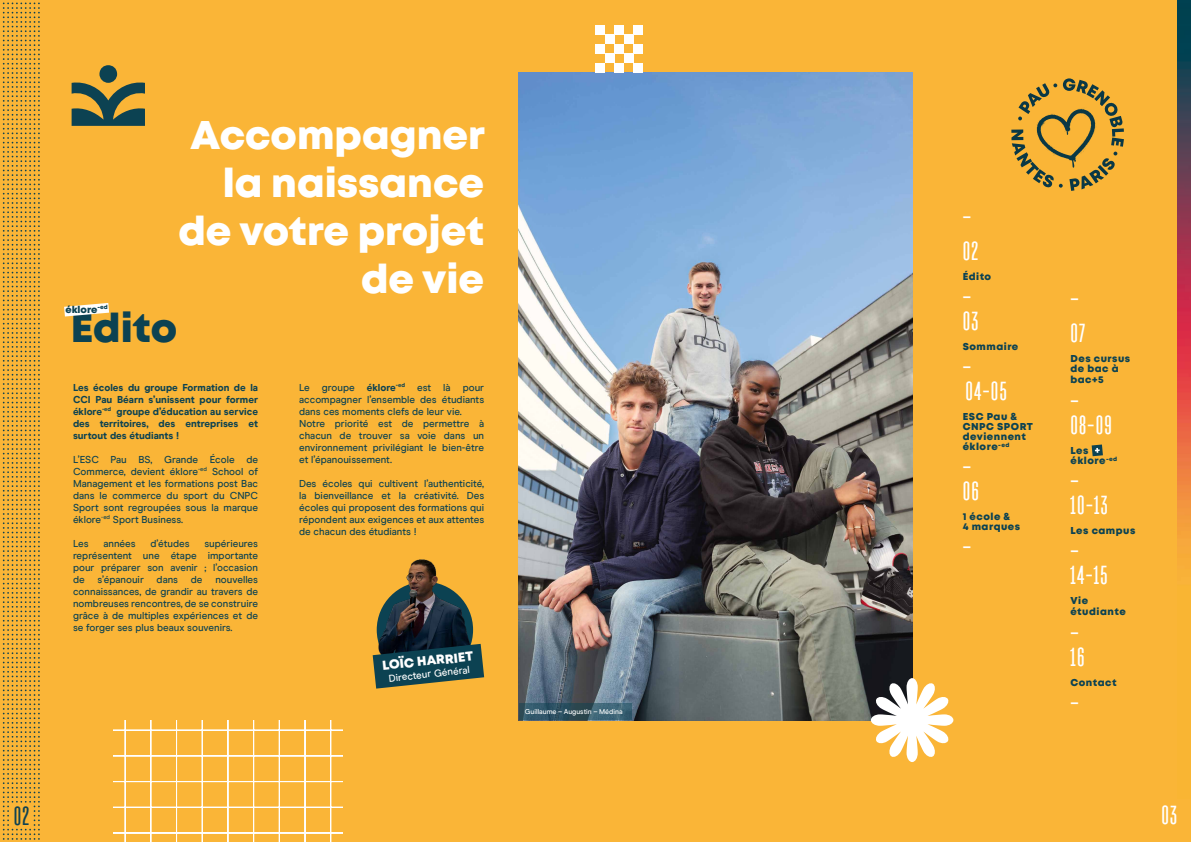
<style>
.page{position:relative;width:1191px;height:842px;background:#fab537}
.page>*{position:absolute;margin:0;border:0;box-sizing:border-box;transform-origin:0 0}
.t1{font:800 40px/48px "Mont";color:#fff;text-align:right}
.t2{font:800 40px "Mont";letter-spacing:-.005em;color:#0c4252}
.t3{font:700 26px "TT Bluescreens";letter-spacing:.05em;color:#fff}
.t4{font:700 26px "TT Bluescreens";color:#0e4252}
.t5{font:800 13px "Mont";color:#fff}
.t6{font:500 10px/12px "Modern Era";color:#0c4252;text-align:justify}
.t7{font:800 10px/12px "Modern Era";color:#0c4252;text-align:justify}
.t8{font:800 10px/10px "Mont";letter-spacing:.05em;color:#0c4252}
.t9{font:500 10px "Modern Era";color:#fff}
.t10{font:800 10px "Mont";color:#fff}
.t11{font:800 9.8px "Mont";color:#0c4252}
.t12{font:500 7px "Modern Era";color:#fff}
.s1{font-weight:800}
</style>
<div class="page">
<svg style="left:113px;top:720px;width:230px;height:122px;background:#fabd4f"></svg>
<svg style="left:72px;top:81px;width:73px;height:45px;background:#686e47"></svg>
<div style="left:99px;top:65px;width:18px;height:18px;background:#0c4252;border-radius:50%"></div>
<svg style="left:3px;top:3px;width:37px;height:837px;background:#dda73a"></svg>
<img style="left:519px;top:72px;width:393px;height:648px">
<svg style="left:871px;top:678px;width:82px;height:84px"></svg>
<svg style="left:1091px;top:444px;width:12px;height:12px"></svg>
<img style="left:1177px;top:0;width:14px;height:798px">
<div style="left:595px;top:25px;width:10px;height:10px;background:#fff"></div>
<div style="left:605px;top:53px;width:9px;height:10px;background:#fff"></div>
<div style="left:624px;top:53px;width:9px;height:10px;background:#fff"></div>
<div style="left:614px;top:25px;width:10px;height:10px;background:#fff"></div>
<div style="left:595px;top:44px;width:10px;height:9px;background:#fff"></div>
<div style="left:605px;top:35px;width:9px;height:9px;background:#fff"></div>
<div style="left:624px;top:35px;width:9px;height:9px;background:#fff"></div>
<div style="left:614px;top:44px;width:10px;height:9px;background:#fff"></div>
<div style="left:633px;top:25px;width:9px;height:10px;background:#fff"></div>
<div style="left:633px;top:44px;width:9px;height:9px;background:#fff"></div>
<div style="left:595px;top:63px;width:10px;height:9px;background:#fff"></div>
<div style="left:614px;top:63px;width:10px;height:9px;background:#fff"></div>
<div style="left:633px;top:63px;width:9px;height:9px;background:#fff"></div>
<div style="left:10px;top:804px;width:23px;height:24px;background:#fab537"></div>
<div style="left:1158px;top:804px;width:22px;height:23px;background:#fab537"></div>
<svg style="left:519px;top:703px;width:112px;height:17px;background:#335767"></svg>
<img style="left:376px;top:546px;width:94px;height:98px">
<svg style="left:373px;top:644px;width:111px;height:45px;background:#324f48"></svg>
<svg style="left:64px;top:303px;width:45px;height:13px"></svg>
<svg style="left:1011px;top:78px;width:113px;height:113px;background:#ca9c39"></svg>
<h1 class="t1" style="left:178px;top:111px;width:308px">Accompagner la naissance de votre projet de vie</h1>
<p class="t11" style="left:65px;top:303px;width:44px">éklore<sup>-ed</sup></p>
<h1 class="t2" style="left:71px;top:302px;width:108px">Edito</h1>
<p class="t7" style="left:73px;top:381px;width:186px">Les écoles du groupe Formation de la CCI Pau Béarn s’unissent pour former éklore<sup>-ed</sup> groupe d’éducation au service des territoires, des entreprises et surtout des étudiants !</p>
<p class="t6" style="left:73px;top:453px;width:186px">L’ESC Pau BS, Grande École de Commerce, devient éklore<sup>-ed</sup> School of Management et les formations post Bac dans le commerce du sport du CNPC Sport sont regroupées sous la marque éklore<sup>-ed</sup> Sport Business.</p>
<p class="t6" style="left:73px;top:537px;width:17px">Les</p>
<p class="t6" style="left:103px;top:537px;width:34px">années</p>
<p class="t6" style="left:151px;top:537px;width:40px">d’études</p>
<p class="t6" style="left:73px;top:537px;width:186px;text-indent:131px">supérieures représentent une étape importante pour préparer son avenir ; l’occasion de</p>
<p class="t6" style="left:97px;top:573px;width:48px">s’épanouir</p>
<p class="t6" style="left:157px;top:573px;width:23px">dans</p>
<p class="t6" style="left:191px;top:573px;width:13px">de</p>
<p class="t6" style="left:73px;top:573px;width:186px;text-indent:142px">nouvelles connaissances, de grandir au travers de nombreuses rencontres, de se construire grâce à de multiples expériences et de se forger ses plus beaux souvenirs.</p>
<p class="t6" style="left:299px;top:381px;width:186px;text-align:left">Le groupe <span class="s1">éklore</span><sup>-ed</sup> est là pour accompagner l’ensemble des étudiants dans ces moments clefs de leur vie.<br>Notre priorité est de permettre à chacun de trouver sa voie dans un environnement privilégiant le bien-être et l’épanouissement.</p>
<p class="t6" style="left:299px;top:477px;width:186px">Des écoles qui cultivent l’authenticité, la bienveillance et la créativité. Des écoles qui proposent des formations qui répondent aux exigences et aux attentes de chacun des étudiants !</p>
<h3 class="t5" style="left:381px;top:657px;width:93px;rotate:-6deg">LOÏC HARRIET</h3>
<p class="t9" style="left:388px;top:672px;width:83px;rotate:-6deg">Directeur Général</p>
<p class="t12" style="left:525px;top:707px;width:99px">Guillaume – Augustin – Médina</p>
<p class="t10" style="left:962px;top:210px;width:10px">—</p>
<h2 class="t3" style="left:962px;top:237px;width:17px">02</h2>
<p class="t8" style="left:962px;top:271px;width:30px">Édito</p>
<p class="t10" style="left:962px;top:290px;width:10px">—</p>
<h2 class="t3" style="left:962px;top:307px;width:17px">03</h2>
<p class="t8" style="left:962px;top:341px;width:57px">Sommaire</p>
<p class="t10" style="left:962px;top:360px;width:10px">—</p>
<h2 class="t3" style="left:965px;top:377px;width:43px">04-05</h2>
<p class="t8" style="left:962px;top:411px;width:72px">ESC Pau &amp;<br>CNPC SPORT deviennent éklore<sup>-ed</sup></p>
<p class="t10" style="left:962px;top:460px;width:10px">—</p>
<h2 class="t3" style="left:962px;top:477px;width:18px">06</h2>
<p class="t8" style="left:962px;top:511px;width:59px">1 école &amp;<br>4 marques</p>
<p class="t10" style="left:962px;top:540px;width:10px">—</p>
<p class="t10" style="left:1070px;top:292px;width:10px">—</p>
<h2 class="t3" style="left:1070px;top:319px;width:16px">07</h2>
<p class="t8" style="left:1070px;top:354px;width:61px">Des cursus de bac à</p>
<p class="t8" style="left:1070px;top:375px;width:35px">bac+5</p>
<p class="t10" style="left:1070px;top:394px;width:10px">—</p>
<h2 class="t3" style="left:1070px;top:411px;width:43px">08-09</h2>
<p class="t8" style="left:1070px;top:446px;width:48px">Les éklore<sup>-ed</sup></p>
<p class="t10" style="left:1070px;top:474px;width:10px">—</p>
<h2 class="t3" style="left:1070px;top:491px;width:39px">10-13</h2>
<p class="t8" style="left:1070px;top:526px;width:66px">Les campus</p>
<p class="t10" style="left:1070px;top:544px;width:10px">—</p>
<h2 class="t3" style="left:1070px;top:561px;width:39px">14-15</h2>
<p class="t8" style="left:1070px;top:595px;width:57px;line-height:11px">Vie étudiante</p>
<p class="t10" style="left:1070px;top:626px;width:10px">—</p>
<h2 class="t3" style="left:1070px;top:643px;width:16px">16</h2>
<p class="t8" style="left:1070px;top:678px;width:48px">Contact</p>
<p class="t10" style="left:1070px;top:696px;width:10px">—</p>
<h2 class="t4" style="left:14px;top:801px;width:17px">02</h2>
<h2 class="t3" style="left:1161px;top:801px;width:17px">03</h2>
</div>
